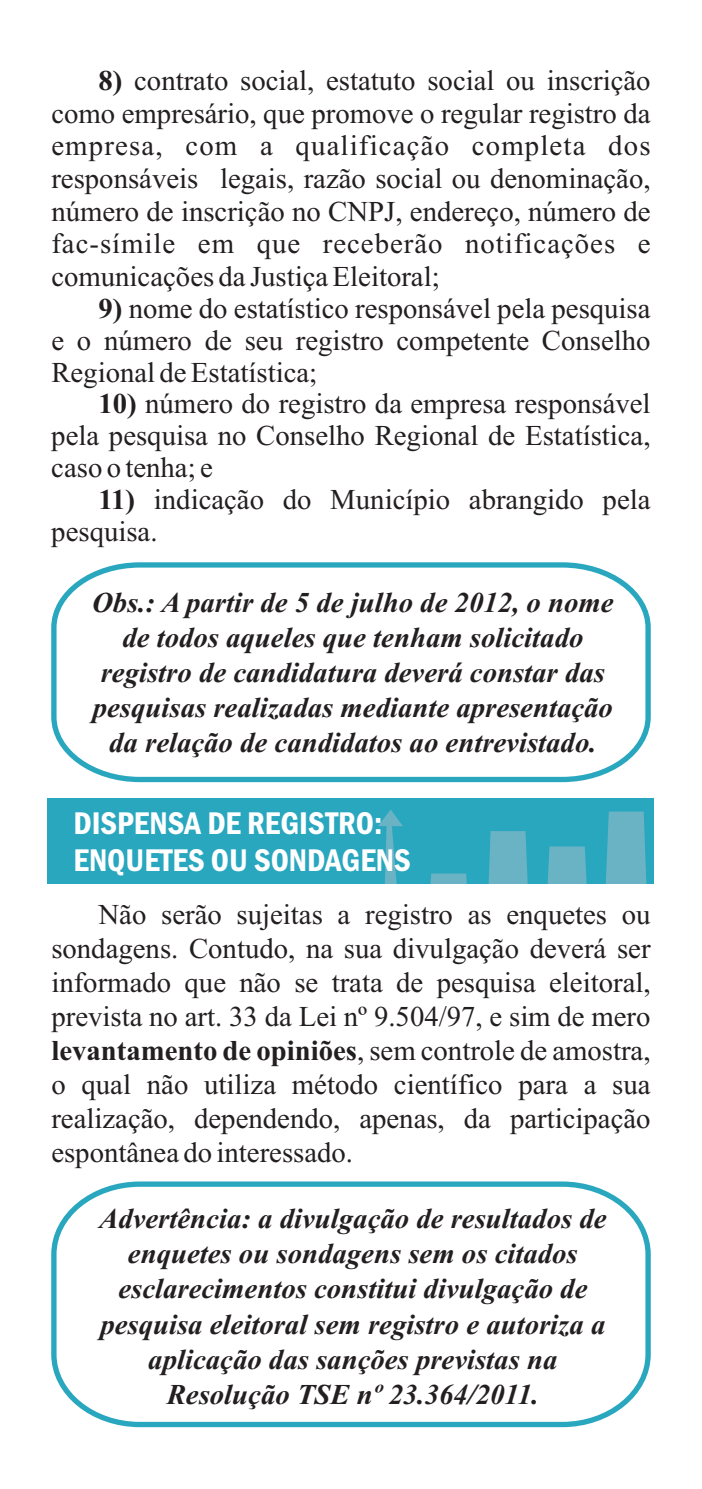
<style>
.page{position:relative;width:702px;height:1489px;background:#fff}
.page>*{position:absolute;margin:0;border:0;box-sizing:border-box;transform-origin:0 0}
.t1{font:600 condensed 32.5px/36.8px "Franklin Gothic";color:#fff}
.t2{font:28.75px/34px "Times New Roman";color:#231f20;text-align:justify}
.t3{font:italic 700 28.75px/35.2px "Times New Roman";color:#231f20;text-align:center}
.s1{font-weight:700}
</style>
<div class="page">
<svg style="left:51px;top:562px;width:600px;height:221px"></svg>
<div style="left:48px;top:798px;width:606px;height:85px;background:#29a7be"></div>
<svg style="left:378px;top:809px;width:269px;height:74px"></svg>
<svg style="left:51px;top:1181px;width:600px;height:247px"></svg>
<p class="t2" style="left:51px;top:67px;width:600px;line-height:32.8px;text-indent:47px"><span class="s1">8)</span> contrato social, estatuto social ou inscrição como empresário, que promove o regular registro da empresa, com a qualificação completa dos responsáveis legais, razão social ou denominação, número de inscrição no CNPJ, endereço, número de fac-símile em que receberão notificações e comunicações da Justiça Eleitoral;</p>
<p class="t2" style="left:51px;top:295px;width:600px;line-height:31.8px;text-indent:47px"><span class="s1">9)</span> nome do estatístico responsável pela pesquisa e o número de seu registro competente Conselho Regional de Estatística;</p>
<p class="t2" style="left:51px;top:391px;width:600px;line-height:31.8px;text-indent:47px"><span class="s1">10)</span> número do registro da empresa responsável pela pesquisa no Conselho Regional de Estatística, caso o tenha; e</p>
<p class="t2" style="left:51px;top:486px;width:600px;line-height:31.8px;text-indent:47px"><span class="s1">11)</span> indicação do Município abrangido pela pesquisa.</p>
<p class="t3" style="left:92px;top:587px;width:523px">Obs.: A partir de 5 de julho de 2012, o nome de todos aqueles que tenham solicitado registro de candidatura deverá constar das pesquisas realizadas mediante apresentação da relação de candidatos ao entrevistado.</p>
<p class="t1" style="left:73px;top:807px;width:339px">DISPENSA DE REGISTRO:<br>ENQUETES OU SONDAGENS</p>
<p class="t2" style="left:51px;top:899px;width:600px;text-indent:47px">Não serão sujeitas a registro as enquetes ou sondagens. Contudo, na sua divulgação deverá ser informado que não se trata de pesquisa eleitoral, prevista no art. 33 da Lei nº 9.504/97, e sim de mero <span class="s1">levantamento de opiniões</span>, sem controle de amostra, o qual não utiliza método científico para a sua realização, dependendo, apenas, da participação espontânea do interessado.</p>
<p class="t3" style="left:99px;top:1203px;width:509px">Advertência: a divulgação de resultados de enquetes ou sondagens sem os citados esclarecimentos constitui divulgação de pesquisa eleitoral sem registro e autoriza a aplicação das sanções previstas na Resolução TSE nº 23.364/2011.</p>
</div>
